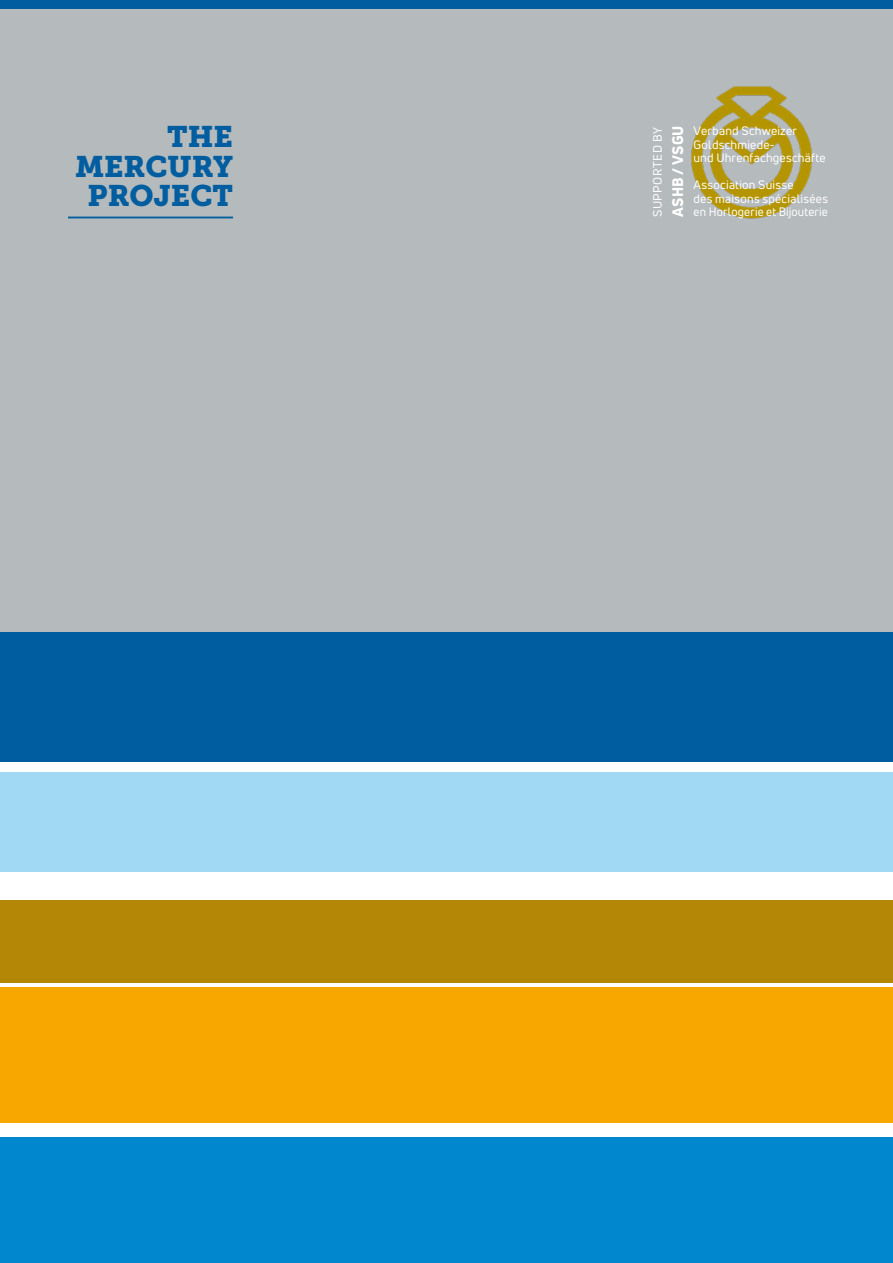
<style>
.page{position:relative;width:893px;height:1263px;background:#fff}
.page>*{position:absolute;margin:0;border:0;box-sizing:border-box;transform-origin:0 0}
.t1{font:29.55px/29.5px "Museo Slab 900";color:#005d9f;text-align:right}
.t2{font:800 15px "Uni Neue";letter-spacing:.01em;color:#fff}
.t3{font:12px/13.5px "Uni Neue";letter-spacing:.02em;color:#fff}
.t4{font:12px "Uni Neue";letter-spacing:.02em;color:#fff;scale:.96 1}
.t5{font:12px "Uni Neue";letter-spacing:.04em;color:#fff}
</style>
<div class="page">
<div style="left:0;top:0;width:893px;height:9px;background:#005d9f"></div>
<div style="left:0;top:9px;width:893px;height:623px;background:#b5babc"></div>
<div style="left:0;top:988px;width:893px;height:135px;background:#f8a600"></div>
<div style="left:0;top:900px;width:893px;height:83px;background:#b48707"></div>
<div style="left:0;top:772px;width:893px;height:99px;background:#a1d9f5"></div>
<div style="left:0;top:632px;width:893px;height:130px;background:#005d9f"></div>
<div style="left:0;top:1137px;width:893px;height:126px;background:#0087ce"></div>
<hr style="left:68px;top:217px;width:165px;height:1px;background:#005d9f">
<img style="left:691px;top:86px;width:122px;height:133px">
<h1 class="t1" style="left:75px;top:122px;width:160px">THE<br>MERCURY<br>PROJECT</h1>
<p class="t3" style="left:693px;top:124px;width:134px">Verband Schweizer<br>Goldschmiede-<br>und Uhrenfachgeschäfte</p>
<p class="t5" style="left:650px;top:217px;width:91px;rotate:-90deg">SUPPORTED BY</p>
<p class="t2" style="left:668px;top:217px;width:93px;rotate:-90deg">ASHB / VSGU</p>
<p class="t3" style="left:693px;top:178px;width:136px">Association Suisse<br>des maisons spécialisées</p>
<p class="t4" style="left:693px;top:205px;width:141px">en Horlogerie et Bijouterie</p>
</div>
